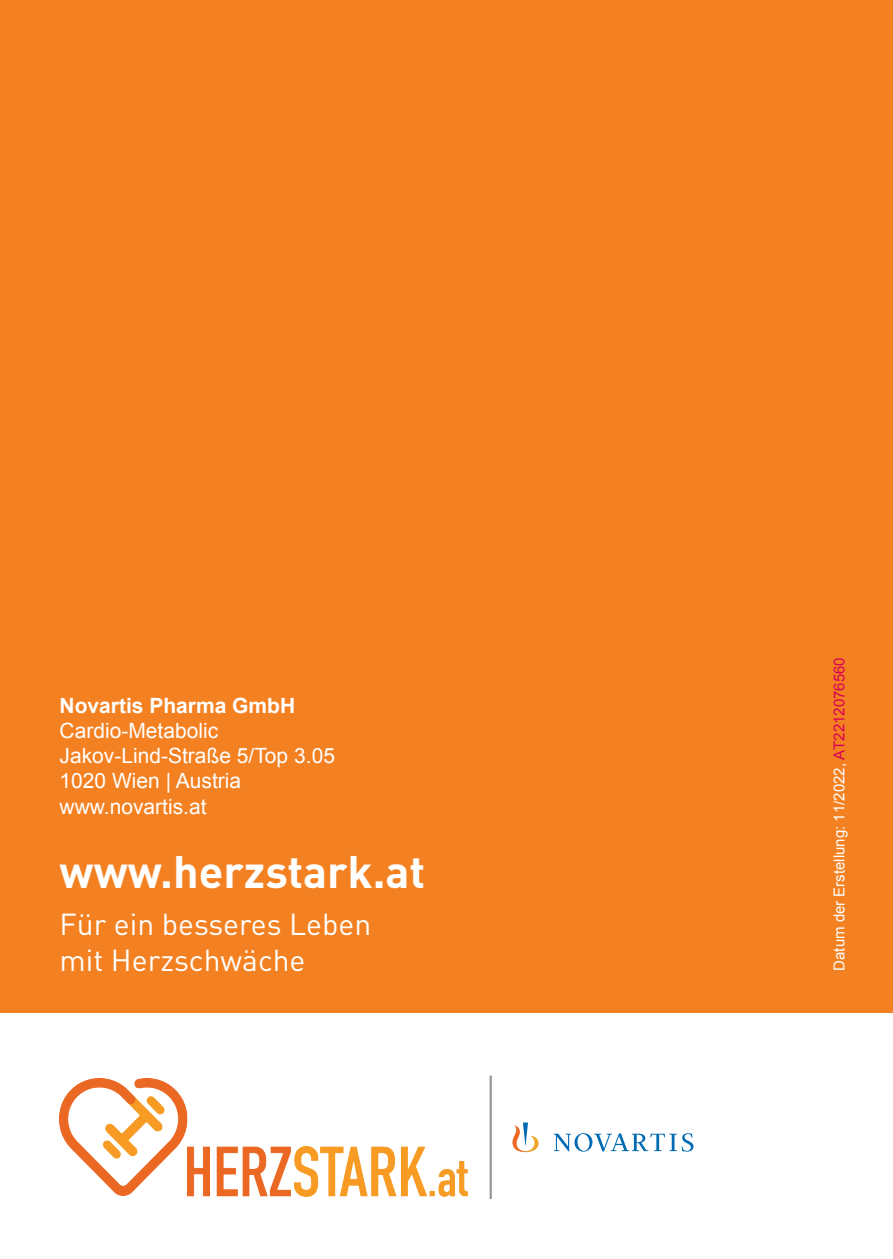
<style>
.page{position:relative;width:893px;height:1259px;background:#fff}
.page>*{position:absolute;margin:0;border:0;box-sizing:border-box;transform-origin:0 0}
.t1{font:700 45px "DIN";color:#fff}
.t2{font:30px/36px "DIN";color:#fff}
.t3{font:21px/25.2px "Arial";color:#fff}
.t4{font:700 21px "Arial";color:#fff}
.t5{font:15px "Arial";color:#fff}
.s1{color:#d80056}
</style>
<div class="page">
<div style="left:0;top:0;width:893px;height:1012px;background:#f48121"></div>
<img style="left:60px;top:1078px;width:408px;height:118px">
<hr style="left:490px;top:1075px;width:2px;height:124px;background:#989898">
<svg style="left:512px;top:1122px;width:181px;height:30px"></svg>
<p class="t4" style="left:60px;top:691px;width:237px">Novartis Pharma GmbH</p>
<p class="t3" style="left:60px;top:718px;width:277px">Cardio-Metabolic<br>Jakov-Lind-Straße 5/Top 3.05<br>1020 Wien | Austria www.novartis.at</p>
<h1 class="t1" style="left:60px;top:842px;width:367px">www.herzstark.at</h1>
<h2 class="t2" style="left:60px;top:905px;width:313px">Für ein besseres Leben mit Herzschwäche</h2>
<p class="t5" style="left:829px;top:971px;width:315px;rotate:-90deg">Datum der Erstellung: 11/2022, <span class="s1">AT2212076560</span></p>
</div>
